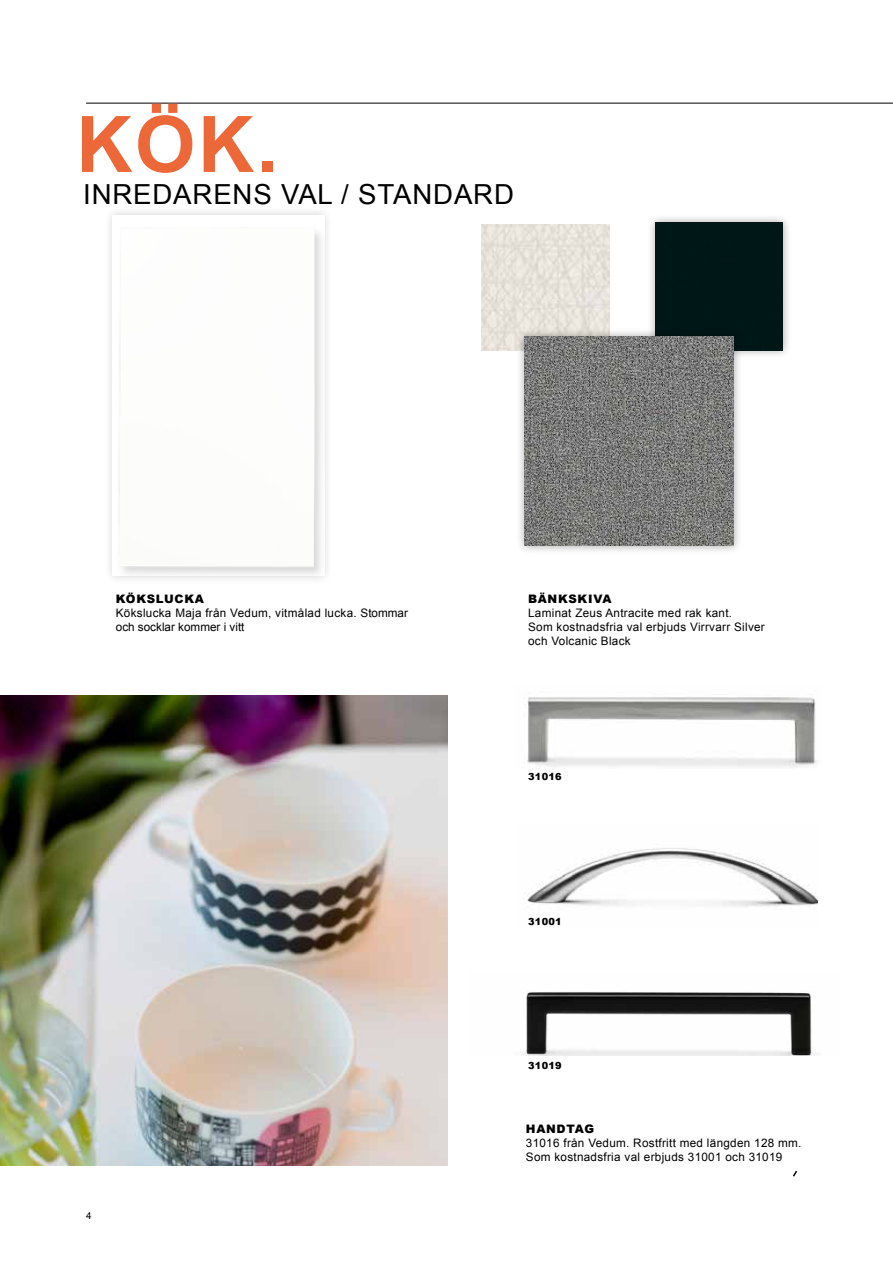
<style>
.page{position:relative;width:893px;height:1263px;background:#fff}
.page>*{position:absolute;margin:0;border:0;box-sizing:border-box;transform-origin:0 0}
.t1{font:700 78px "Arial";color:#ec6839}
.t2{font:27.6px "Arial";letter-spacing:.03em;color:#000}
.t3{font:11.7px/14.1px "Arial";letter-spacing:.025em;color:#000}
.t4{font:900 11.7px "Arial";letter-spacing:.06em;color:#000}
.t5{font:900 9.75px "Arial";letter-spacing:.025em;color:#000}
.t6{font:9.75px "Arial";color:#000}
</style>
<div class="page">
<hr style="left:86px;top:103px;width:807px;height:1px;background:#000">
<img style="left:0;top:695px;width:447px;height:470px">
<div style="left:104px;top:206px;width:229px;height:379px;background:#000;opacity:.35"></div>
<img style="left:124px;top:234px;width:196px;height:339px">
<img style="left:527px;top:697px;width:291px;height:71px">
<div style="left:646px;top:214px;width:146px;height:145px;background:#000;opacity:.35"></div>
<div style="left:655px;top:223px;width:128px;height:127px;background:#001717"></div>
<img style="left:525px;top:848px;width:292px;height:59px">
<img style="left:523px;top:992px;width:293px;height:63px">
<img style="left:482px;top:225px;width:127px;height:125px">
<div style="left:516px;top:328px;width:226px;height:226px;background:#000;opacity:.35"></div>
<img style="left:525px;top:337px;width:208px;height:208px">
<svg style="left:793px;top:1171px;width:4px;height:6px"></svg>
<h1 class="t1" style="left:76px;top:93px;width:204px">KÖK.</h1>
<h2 class="t2" style="left:83px;top:176px;width:432px">INREDARENS VAL / STANDARD</h2>
<p class="t4" style="left:116px;top:590px;width:90px">KÖKSLUCKA</p>
<p class="t3" style="left:116px;top:606px;width:294px">Kökslucka Maja från Vedum, vitmålad lucka. Stommar och socklar kommer i vitt</p>
<p class="t6" style="left:86px;top:1209px;width:7px">4</p>
<p class="t4" style="left:528px;top:590px;width:85px">BÄNKSKIVA</p>
<p class="t3" style="left:528px;top:606px;width:238px">Laminat Zeus Antracite med rak kant.<br>Som kostnadsfria val erbjuds Virrvarr Silver och Volcanic Black</p>
<p class="t5" style="left:528px;top:770px;width:35px">31016</p>
<p class="t5" style="left:528px;top:914px;width:35px">31001</p>
<p class="t5" style="left:528px;top:1059px;width:35px">31019</p>
<p class="t4" style="left:526px;top:1120px;width:70px">HANDTAG</p>
<p class="t3" style="left:526px;top:1136px;width:277px">31016 från Vedum. Rostfritt med längden 128 mm.<br>Som kostnadsfria val erbjuds 31001 och 31019</p>
</div>
